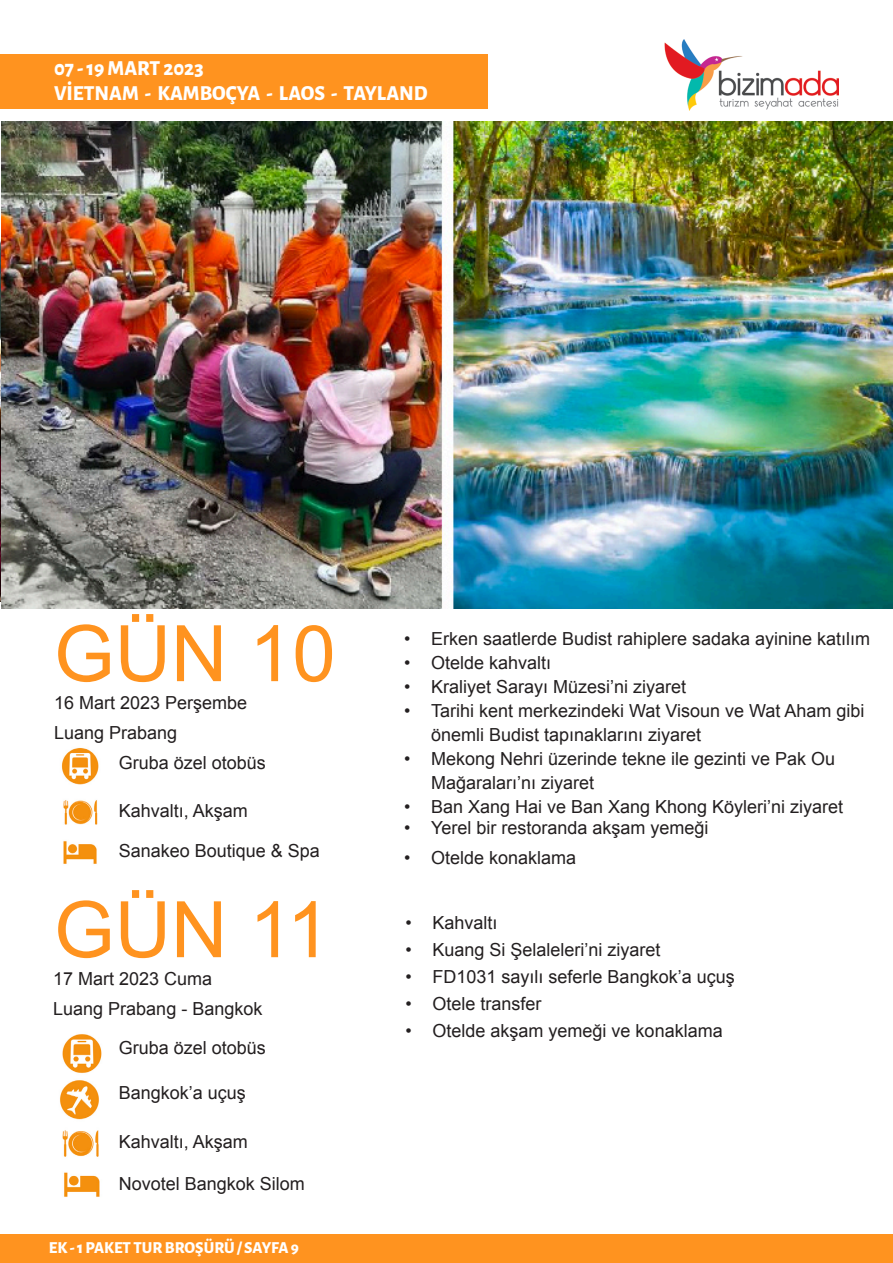
<style>
.page{position:relative;width:893px;height:1263px;background:#fff}
.page>*{position:absolute;margin:0;border:0;box-sizing:border-box;transform-origin:0 0}
.t1{font:78px "Arial";color:#ff931f}
.t2{font:800 21px "Alegreya Sans";color:#fff}
.t3{font:18px/24px "Arial";color:#231f20}
.t4{font:800 16.5px "Alegreya Sans";color:#fff}
</style>
<div class="page">
<div style="left:1px;top:1235px;width:892px;height:28px;background:#ff931f"></div>
<div style="left:0;top:54px;width:487px;height:55px;background:#ff931f"></div>
<img style="left:664px;top:39px;width:175px;height:72px">
<img style="left:0;top:122px;width:2px;height:479px">
<img style="left:2px;top:122px;width:891px;height:487px">
<img style="left:61px;top:748px;width:38px;height:116px">
<img style="left:60px;top:1034px;width:42px;height:163px">
<p class="t2" style="left:54px;top:52px;width:151px">07 - 19 MART 2023</p>
<p class="t2" style="left:54px;top:77px;width:375px">VİETNAM - KAMBOÇYA - LAOS - TAYLAND</p>
<p class="t1" style="left:54px;top:603px;width:283px">GÜN 10</p>
<p class="t3" style="left:54px;top:691px;width:195px">16 Mart 2023 Perşembe</p>
<p class="t3" style="left:54px;top:721px;width:125px">Luang Prabang</p>
<p class="t3" style="left:119px;top:751px;width:149px">Gruba özel otobüs</p>
<p class="t3" style="left:119px;top:799px;width:131px">Kahvaltı, Akşam</p>
<p class="t3" style="left:119px;top:839px;width:203px">Sanakeo Boutique &amp; Spa</p>
<p class="t1" style="left:54px;top:879px;width:277px">GÜN 11</p>
<p class="t3" style="left:53px;top:967px;width:161px">17 Mart 2023 Cuma</p>
<p class="t3" style="left:53px;top:997px;width:211px">Luang Prabang - Bangkok</p>
<p class="t3" style="left:119px;top:1036px;width:149px">Gruba özel otobüs</p>
<p class="t3" style="left:119px;top:1081px;width:129px">Bangkok’a uçuş</p>
<p class="t3" style="left:119px;top:1130px;width:131px">Kahvaltı, Akşam</p>
<p class="t3" style="left:119px;top:1172px;width:188px">Novotel Bangkok Silom</p>
<p class="t4" style="left:49px;top:1235px;width:252px">EK - 1 PAKET TUR BROŞÜRÜ / SAYFA 9</p>
<p class="t3" style="left:404px;top:626px;width:468px">• Erken saatlerde Budist rahiplere sadaka ayinine katılım</p>
<p class="t3" style="left:404px;top:650px;width:149px">• Otelde kahvaltı</p>
<p class="t3" style="left:404px;top:674px;width:284px">• Kraliyet Sarayı Müzesi’ni ziyaret</p>
<p class="t3" style="left:431px;top:698px;width:435px;text-indent:-27px">• Tarihi kent merkezindeki Wat Visoun ve Wat Aham gibi önemli Budist tapınaklarını ziyaret</p>
<p class="t3" style="left:431px;top:746px;width:406px;text-indent:-27px">• Mekong Nehri üzerinde tekne ile gezinti ve Pak Ou<br>Mağaraları’nı ziyaret</p>
<p class="t3" style="left:404px;top:794px;width:441px">• Ban Xang Hai ve Ban Xang Khong Köyleri’ni ziyaret</p>
<p class="t3" style="left:404px;top:815px;width:306px">• Yerel bir restoranda akşam yemeği</p>
<p class="t3" style="left:404px;top:845px;width:174px">• Otelde konaklama</p>
<p class="t3" style="left:406px;top:911px;width:94px">• Kahvaltı</p>
<p class="t3" style="left:406px;top:938px;width:257px">• Kuang Si Şelaleleri’ni ziyaret</p>
<p class="t3" style="left:406px;top:965px;width:331px">• FD1031 sayılı seferle Bangkok’a uçuş</p>
<p class="t3" style="left:406px;top:992px;width:138px">• Otele transfer</p>
<p class="t3" style="left:406px;top:1019px;width:319px">• Otelde akşam yemeği ve konaklama</p>
</div>
